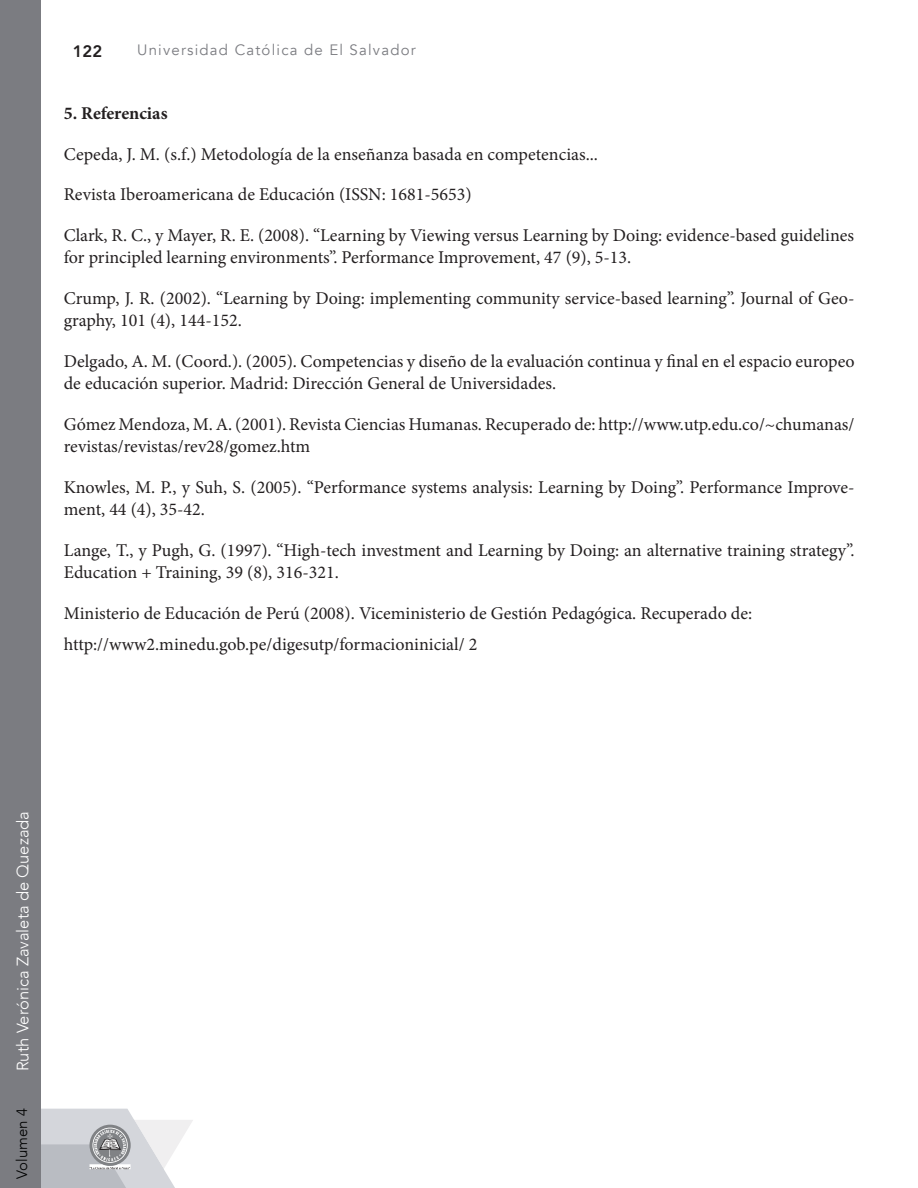
<style>
.page{position:relative;width:918px;height:1188px;background:#fff}
.page>*{position:absolute;margin:0;border:0;box-sizing:border-box;transform-origin:0 0}
.t1{font:18px/22.5px "Minion Pro";color:#231f20}
.t2{font:700 18px "Minion Pro";letter-spacing:-.005em;color:#231f20}
.t3{font:300 16.5px "Avenir";color:#fff}
.t4{font:800 16.5px "Avenir";color:#231f20}
.t5{font:15px "Avenir";letter-spacing:.08em;color:#7b7c81}
.t6{font:300 15px "Avenir";letter-spacing:.01em;color:#010202}
</style>
<div class="page">
<svg style="left:41px;top:1109px;width:152px;height:79px"></svg>
<div style="left:0;top:0;width:41px;height:1188px;background:#7b7c81"></div>
<p class="t4" style="left:73px;top:40px;width:31px">122</p>
<p class="t5" style="left:137px;top:40px;width:280px">Universidad Católica de El Salvador</p>
<p class="t2" style="left:64px;top:106px;width:105px">5. Referencias</p>
<p class="t1" style="left:64px;top:144px;width:536px">Cepeda, J. M. (s.f.) Metodología de la enseñanza basada en competencias...</p>
<p class="t1" style="left:64px;top:185px;width:409px">Revista Iberoamericana de Educación (ISSN: 1681-5653)</p>
<p class="t1" style="left:64px;top:225px;width:792px">Clark, R. C., y Mayer, R. E. (2008). “Learning by Viewing versus Learning by Doing: evidence-based guidelines for principled learning environments”. Performance Improvement, 47 (9), 5-13.</p>
<p class="t1" style="left:64px;top:288px;width:792px">Crump, J. R. (2002). “Learning by Doing: implementing community service-based learning”. Journal of Geo&shy;graphy, 101 (4), 144-152.</p>
<p class="t1" style="left:64px;top:351px;width:792px">Delgado, A. M. (Coord.). (2005). Competencias y diseño de la evaluación continua y final en el espacio europeo de educación superior. Madrid: Dirección General de Universidades.</p>
<p class="t1" style="left:64px;top:414px;width:792px">Gómez Mendoza, M. A. (2001). Revista Ciencias Humanas. Recuperado de: http://www.utp.edu.co/~chumanas/ revistas/revistas/rev28/gomez.htm</p>
<p class="t1" style="left:64px;top:477px;width:792px">Knowles, M. P., y Suh, S. (2005). “Performance systems analysis: Learning by Doing”. Performance Improve&shy;ment, 44 (4), 35-42.</p>
<p class="t1" style="left:64px;top:540px;width:792px">Lange, T., y Pugh, G. (1997). “High-tech investment and Learning by Doing: an alternative training strategy”.<br>Education + Training, 39 (8), 316-321.</p>
<p class="t1" style="left:64px;top:599px;width:690px;line-height:31.5px">Ministerio de Educación de Perú (2008). Viceministerio de Gestión Pedagógica. Recuperado de: http://www2.minedu.gob.pe/digesutp/formacioninicial/ 2</p>
<p class="t3" style="left:12px;top:1071px;width:262px;rotate:-90deg">Ruth Verónica Zavaleta de Quezada</p>
<p class="t6" style="left:12px;top:1179px;width:73px;rotate:-90deg">Volumen 4</p>
</div>
